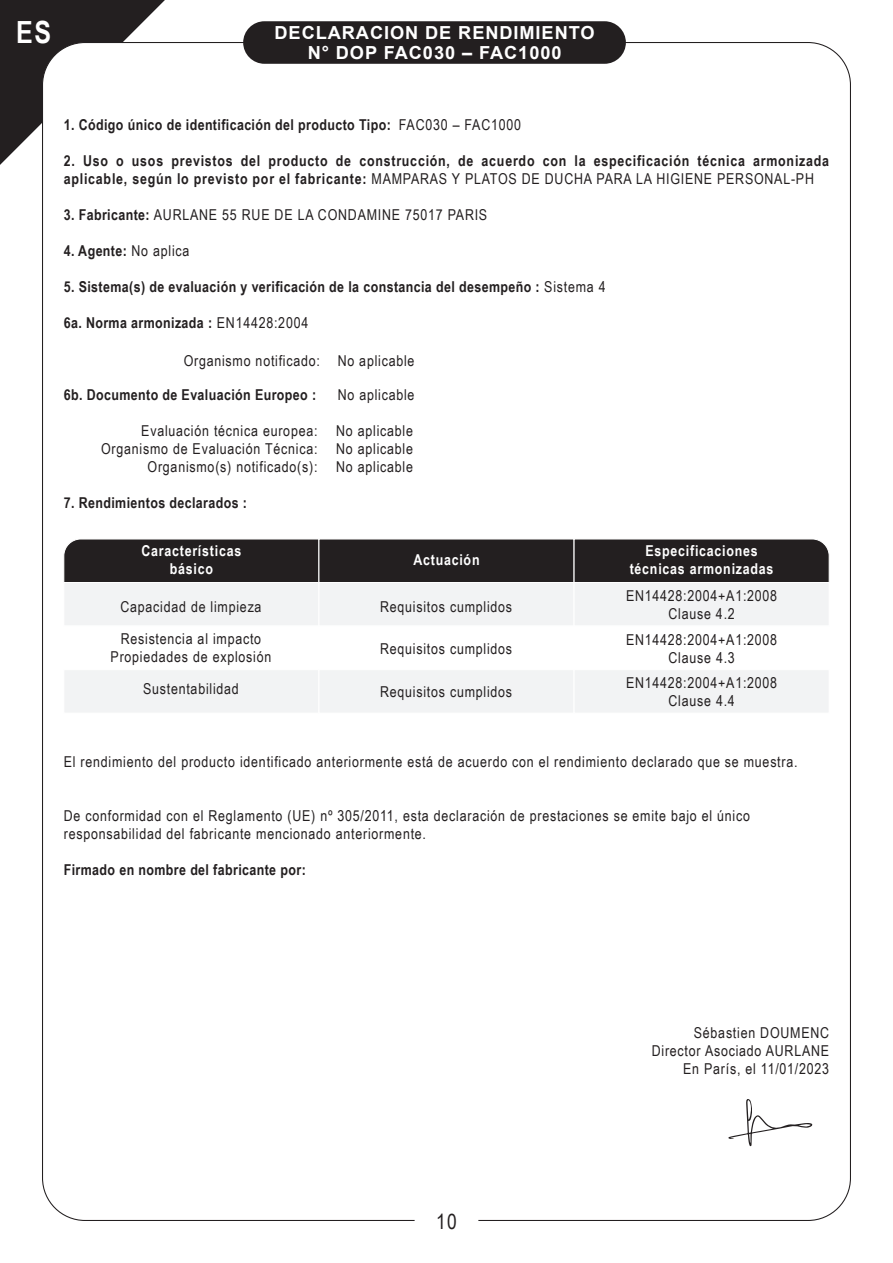
<style>
.page{position:relative;width:893px;height:1263px;background:#fff}
.page>*{position:absolute;margin:0;border:0;box-sizing:border-box;transform-origin:0 0}
.t1{font:700 30.6px "Arial Narrow";color:#fff}
.t2{font:21px "Arial Narrow";color:#231f20}
.t3{font:700 18px/19.5px "Arial";letter-spacing:.05em;color:#fff;text-align:center}
.t4{font:15px/18px "Arial Narrow";letter-spacing:.05em;color:#231f20;text-align:center}
.t5{font:700 15px "Arial Narrow";letter-spacing:.025em;color:#231f20}
.t6{font:700 15px/18px "Arial Narrow";letter-spacing:.05em;color:#231f20}
.t7{font:700 15px/18px "Arial Narrow";letter-spacing:.05em;color:#fff;text-align:center}
.s1{font-weight:400}
.s2{font-weight:700}
</style>
<div class="page">
<div style="left:243px;top:21px;width:383px;height:43px;background:#231f20;border-radius:21px"></div>
<svg style="left:0;top:0;width:165px;height:165px"></svg>
<svg style="left:728px;top:1099px;width:84px;height:47px"></svg>
<div style="left:63px;top:539px;width:255px;height:43px;background:#231f20"></div>
<div style="left:63px;top:582px;width:256px;height:45px;background:#f2f3f4;border:1px solid #fff"></div>
<div style="left:63px;top:625px;width:256px;height:45px;background:#fff"></div>
<div style="left:63px;top:669px;width:256px;height:45px;background:#f2f3f4;border:1px solid #fff"></div>
<div style="left:318px;top:538px;width:257px;height:45px;background:#231f20;border:1px solid #fff"></div>
<div style="left:318px;top:582px;width:257px;height:45px;background:#f2f3f4;border:1px solid #fff"></div>
<div style="left:318px;top:625px;width:257px;height:45px;background:#fff"></div>
<div style="left:318px;top:669px;width:257px;height:45px;background:#f2f3f4;border:1px solid #fff"></div>
<div style="left:573px;top:538px;width:257px;height:44px;background:#231f20"></div>
<div style="left:573px;top:582px;width:257px;height:45px;background:#f2f3f4;border:1px solid #fff"></div>
<div style="left:573px;top:625px;width:257px;height:45px;background:#fff"></div>
<div style="left:573px;top:669px;width:257px;height:45px;background:#f2f3f4;border:1px solid #fff"></div>
<h1 class="t1" style="left:16px;top:9px;width:36px">ES</h1>
<p class="t3" style="left:275px;top:23px;width:322px">DECLARACION DE RENDIMIENTO<br>N° DOP FAC030 – FAC1000</p>
<p class="t5" style="left:64px;top:113px;width:459px">1. Código único de identificación del producto Tipo: <span class="s1">FAC030 – FAC1000</span></p>
<p class="t6" style="left:64px;top:151px;width:767px">2. Uso o usos previstos del producto de construcción, de acuerdo con la especificación técnica armonizada aplicable, según lo previsto por el fabricante: <span class="s1">MAMPARAS Y PLATOS DE DUCHA PARA LA HIGIENE PERSONAL-PH</span></p>
<p class="t4" style="left:64px;top:205px;width:425px"><span class="s2">3. Fabricante:</span> AURLANE 55 RUE DE LA CONDAMINE 75017 PARIS</p>
<p class="t5" style="left:64px;top:239px;width:127px">4. Agente: <span class="s1">No aplica</span></p>
<p class="t5" style="left:64px;top:275px;width:543px">5. Sistema(s) de evaluación y verificación de la constancia del desempeño : <span class="s1">Sistema 4</span></p>
<p class="t5" style="left:64px;top:311px;width:246px">6a. Norma armonizada : <span class="s1">EN14428:2004</span></p>
<p class="t4" style="left:184px;top:351px;width:232px">Organismo notificado: No aplicable</p>
<p class="t5" style="left:64px;top:383px;width:254px">6b. Documento de Evaluación Europeo :</p>
<p class="t4" style="left:338px;top:385px;width:78px">No aplicable</p>
<p class="t4" style="left:101px;top:421px;width:218px;text-align:right">Evaluación técnica europea:<br>Organismo de Evaluación Técnica:<br>Organismo(s) notificado(s):</p>
<p class="t4" style="left:336px;top:421px;width:78px;text-align:justify">No aplicable No aplicable No aplicable</p>
<p class="t5" style="left:64px;top:491px;width:185px">7. Rendimientos declarados :</p>
<p class="t7" style="left:141px;top:541px;width:101px">Características básico</p>
<p class="t7" style="left:413px;top:550px;width:68px">Actuación</p>
<p class="t4" style="left:120px;top:590px;width:143px;line-height:32.1px;text-align:left">Capacidad de limpieza<br>Resistencia al impacto</p>
<p class="t4" style="left:111px;top:647px;width:162px">Propiedades de explosión</p>
<p class="t4" style="left:380px;top:597px;width:134px">Requisitos cumplidos</p>
<p class="t4" style="left:380px;top:639px;width:134px">Requisitos cumplidos</p>
<p class="t4" style="left:143px;top:679px;width:97px">Sustentabilidad</p>
<p class="t4" style="left:380px;top:682px;width:134px">Requisitos cumplidos</p>
<p class="t7" style="left:630px;top:541px;width:145px">Especificaciones técnicas armonizadas</p>
<p class="t4" style="left:626px;top:586px;width:153px">EN14428:2004+A1:2008<br>Clause 4.2</p>
<p class="t4" style="left:626px;top:630px;width:153px">EN14428:2004+A1:2008<br>Clause 4.3</p>
<p class="t4" style="left:626px;top:673px;width:153px">EN14428:2004+A1:2008<br>Clause 4.4</p>
<p class="t4" style="left:64px;top:752px;width:735px">El rendimiento del producto identificado anteriormente está de acuerdo con el rendimiento declarado que se muestra.</p>
<p class="t4" style="left:64px;top:806px;width:688px;text-align:left">De conformidad con el Reglamento (UE) nº 305/2011, esta declaración de prestaciones se emite bajo el único responsabilidad del fabricante mencionado anteriormente.</p>
<p class="t5" style="left:64px;top:858px;width:244px">Firmado en nombre del fabricante por:</p>
<h2 class="t2" style="left:436px;top:1206px;width:22px">10</h2>
<p class="t4" style="left:652px;top:1023px;width:179px;text-align:right">Sébastien DOUMENC<br>Director Asociado AURLANE<br>En París, el 11/01/2023</p>
</div>
